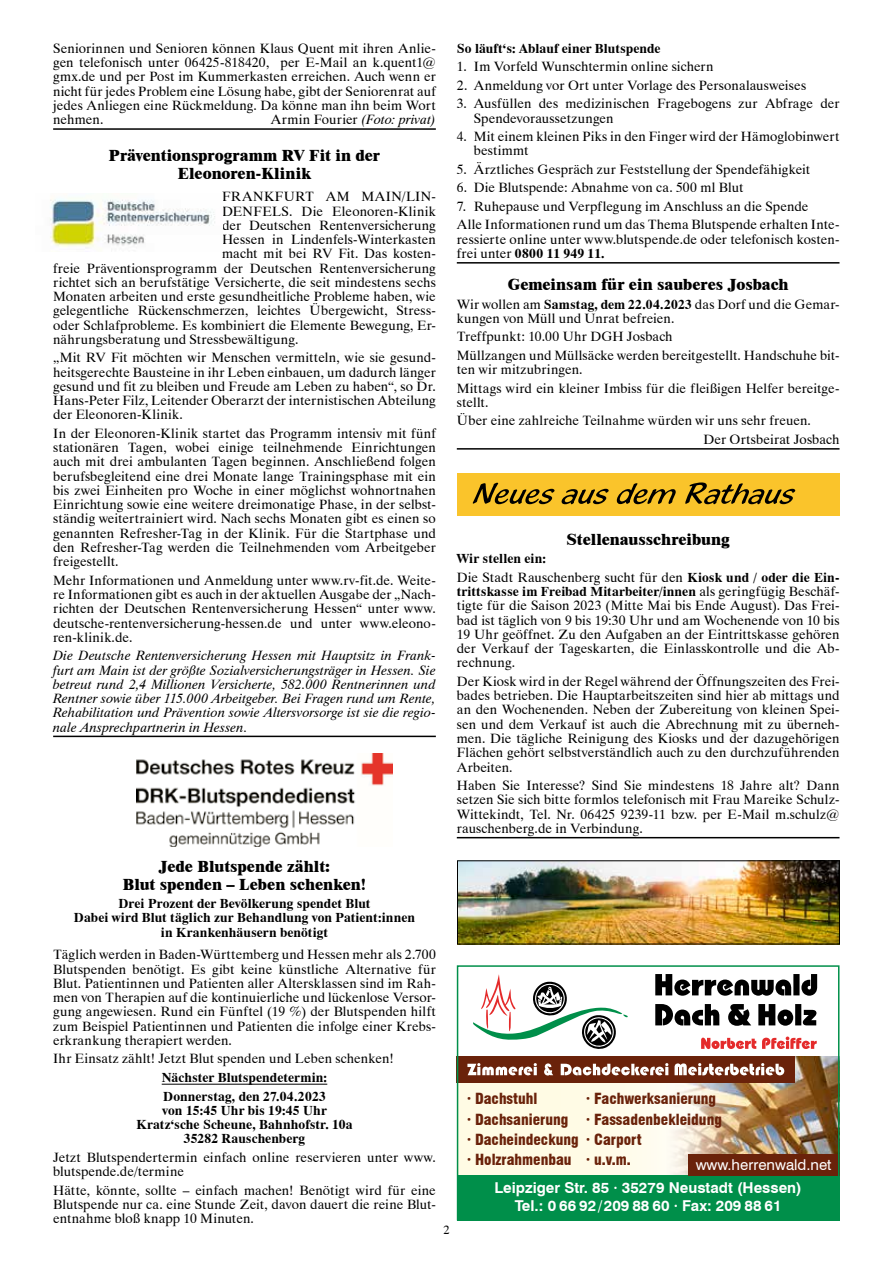
<style>
.page{position:relative;width:893px;height:1263px;background:#fff}
.page>*{position:absolute;margin:0;border:0;box-sizing:border-box;transform-origin:0 0}
.t1{font:800 16.5px/18px "Dutch 801 BT";color:#000;text-align:center}
.t2{font:900 condensed 15px/20.2px "Swiss 721 BT";color:#6a220a}
.t3{font:700 15px/18.8px "Swiss 721 BT";color:#fff;text-align:center}
.t4{font:15px "Swiss 721 BT";color:#fff}
.t5{font:13.5px/14.2px "Dutch 801 BT";letter-spacing:.005em;color:#000;text-align:justify}
.t6{font:italic 13.5px/14.2px "Dutch 801 BT";letter-spacing:.015em;color:#000;text-align:justify}
.t7{font:700 13.5px/14.2px "Dutch 801 BT";letter-spacing:.005em;color:#000}
.t8{font:13.5px "Dutch 801 BT";letter-spacing:.04em;color:#000}
.t9{font:12px "Dutch 801 BT";color:#000}
.s1{font-style:normal}
.s2{font-weight:700}
.s3{font-weight:400}
</style>
<div class="page">
<div style="left:457px;top:473px;width:382px;height:43px;background:#fac42b"></div>
<svg style="left:473px;top:482px;width:322px;height:22px"></svg>
<hr style="left:457px;top:837px;width:382px;height:1px;background:#000">
<hr style="left:53px;top:128px;width:383px;height:2px;background:#000">
<hr style="left:53px;top:736px;width:383px;height:1px;background:#000">
<hr style="left:162px;top:1084px;width:165px;height:1px;background:#000">
<img style="left:50px;top:199px;width:165px;height:49px">
<img style="left:136px;top:754px;width:257px;height:93px">
<hr style="left:457px;top:262px;width:382px;height:2px;background:#000">
<hr style="left:457px;top:448px;width:382px;height:2px;background:#000">
<div style="left:457px;top:1083px;width:236px;height:92px;background:#fffbe4"></div>
<img style="left:656px;top:1056px;width:180px;height:119px">
<div style="left:457px;top:1175px;width:382px;height:45px;background:#008f4a"></div>
<div style="left:457px;top:1056px;width:338px;height:27px;background:#6a220a"></div>
<svg style="left:467px;top:1063px;width:317px;height:12px"></svg>
<div style="left:688px;top:1154px;width:151px;height:21px;background:#6a220a"></div>
<svg style="left:655px;top:974px;width:162px;height:22px"></svg>
<svg style="left:655px;top:1004px;width:161px;height:22px"></svg>
<svg style="left:701px;top:1036px;width:116px;height:13px"></svg>
<svg style="left:473px;top:974px;width:155px;height:75px"></svg>
<div style="left:457px;top:965px;width:382px;height:255px;border:2px solid #008f4a"></div>
<img style="left:459px;top:862px;width:379px;height:80px">
<div style="left:457px;top:860px;width:383px;height:84px;border:1px solid #000"></div>
<p class="t5" style="left:53px;top:41px;width:384px">Seniorinnen und Senioren können Klaus Quent mit ihren Anlie&shy;gen telefonisch unter 06425-818420, per E-Mail an k.quent1@ gmx.de und per Post im Kummerkasten erreichen. Auch wenn er nicht für jedes Problem eine Lösung habe, gibt der Seniorenrat auf jedes Anliegen eine Rückmeldung. Da könne man ihn beim Wort nehmen.</p>
<p class="t6" style="left:271px;top:112px;width:167px"><span class="s1">Armin Fourier</span> (Foto: privat)</p>
<p class="t1" style="left:109px;top:145px;width:273px">Präventionsprogramm RV Fit in der<br>Eleonoren-Klinik</p>
<p class="t8" style="left:222px;top:188px;width:215px">FRANKFURT AM MAIN/LIN-</p>
<p class="t5" style="left:222px;top:204px;width:215px">DENFELS. Die Eleonoren-Klinik</p>
<p class="t5" style="left:222px;top:218px;width:215px">der Deutschen Rentenversicherung</p>
<p class="t5" style="left:222px;top:232px;width:215px">Hessen in Lindenfels-Winterkasten</p>
<p class="t5" style="left:222px;top:246px;width:215px">macht mit bei RV Fit. Das kosten-</p>
<p class="t5" style="left:53px;top:261px;width:384px">freie Präventionsprogramm der Deutschen Rentenversicherung</p>
<p class="t5" style="left:53px;top:275px;width:384px">richtet sich an berufstätige Versicherte, die seit mindestens sechs</p>
<p class="t5" style="left:53px;top:289px;width:384px">Monaten arbeiten und erste gesundheitliche Probleme haben, wie</p>
<p class="t5" style="left:53px;top:303px;width:384px">gelegentliche Rückenschmerzen, leichtes Übergewicht, Stress-</p>
<p class="t5" style="left:53px;top:318px;width:384px">oder Schlafprobleme. Es kombiniert die Elemente Bewegung, Er-</p>
<p class="t5" style="left:53px;top:332px;width:247px">nährungsberatung und Stressbewältigung.</p>
<p class="t5" style="left:53px;top:350px;width:384px">„Mit RV Fit möchten wir Menschen vermitteln, wie sie gesund&shy;heitsgerechte Bausteine in ihr Leben einbauen, um dadurch länger gesund und fit zu bleiben und Freude am Leben zu haben“, so Dr.<br>Hans-Peter Filz, Leitender Oberarzt der internistischen Abteilung der Eleonoren-Klinik.</p>
<p class="t5" style="left:53px;top:426px;width:384px">In der Eleonoren-Klinik startet das Programm intensiv mit fünf stationären Tagen, wobei einige teilnehmende Einrichtungen auch mit drei ambulanten Tagen beginnen. Anschließend folgen berufsbegleitend eine drei Monate lange Trainingsphase mit ein bis zwei Einheiten pro Woche in einer möglichst wohnortnahen Einrichtung sowie eine weitere dreimonatige Phase, in der selbst&shy;ständig weitertrainiert wird. Nach sechs Monaten gibt es einen so genannten Refresher-Tag in der Klinik. Für die Startphase und den Refresher-Tag werden die Teilnehmenden vom Arbeitgeber freigestellt.</p>
<p class="t5" style="left:53px;top:573px;width:384px">Mehr Informationen und Anmeldung unter www.rv-fit.de. Weite&shy;re Informationen gibt es auch in der aktuellen Ausgabe der „Nach&shy;richten der Deutschen Rentenversicherung Hessen“ unter www. deutsche-rentenversicherung-hessen.de und unter www.eleono&shy;ren-klinik.de.</p>
<p class="t6" style="left:53px;top:648px;width:384px">Die Deutsche Rentenversicherung Hessen mit Hauptsitz in Frank&shy;furt am Main ist der größte Sozialversicherungsträger in Hessen. Sie betreut rund 2,4 Millionen Versicherte, 582.000 Rentnerinnen und Rentner sowie über 115.000 Arbeitgeber. Bei Fragen rund um Rente, Rehabilitation und Prävention sowie Altersvorsorge ist sie die regio&shy;nale Ansprechpartnerin in Hessen.</p>
<p class="t7" style="left:457px;top:41px;width:205px">So läuft‘s: Ablauf einer Blutspende</p>
<p class="t5" style="left:457px;top:59px;width:258px">1. Im Vorfeld Wunschtermin online sichern</p>
<p class="t5" style="left:457px;top:78px;width:351px">2. Anmeldung vor Ort unter Vorlage des Personalausweises</p>
<p class="t5" style="left:474px;top:96px;width:367px;text-indent:-17px">3. Ausfüllen des medizinischen Fragebogens zur Abfrage der<br>Spendevoraussetzungen</p>
<p class="t5" style="left:474px;top:129px;width:367px;text-indent:-17px">4. Mit einem kleinen Piks in den Finger wird der Hämoglobinwert bestimmt</p>
<p class="t5" style="left:457px;top:162px;width:355px">5. Ärztliches Gespräch zur Feststellung der Spendefähigkeit</p>
<p class="t5" style="left:457px;top:180px;width:288px">6. Die Blutspende: Abnahme von ca. 500 ml Blut</p>
<p class="t5" style="left:457px;top:197px;width:384px;line-height:18.5px">7. Ruhepause und Verpflegung im Anschluss an die Spende<br>Alle Informationen rund um das Thema Blutspende erhalten Inte-</p>
<p class="t5" style="left:457px;top:232px;width:384px">ressierte online unter www.blutspende.de oder telefonisch kosten&shy;frei unter <span class="s2">0800 11 949 11.</span></p>
<p class="t1" style="left:508px;top:275px;width:282px">Gemeinsam für ein sauberes Josbach</p>
<p class="t5" style="left:457px;top:297px;width:384px">Wir wollen am <span class="s2">Samstag, dem 22.04.2023</span> das Dorf und die Gemar&shy;kungen von Müll und Unrat befreien.</p>
<p class="t5" style="left:457px;top:327px;width:384px;line-height:18.5px">Treffpunkt: 10.00 Uhr DGH Josbach<br>Müllzangen und Müllsäcke werden bereitgestellt. Handschuhe bit-</p>
<p class="t5" style="left:457px;top:360px;width:384px;line-height:18.5px">ten wir mitzubringen.<br>Mittags wird ein kleiner Imbiss für die fleißigen Helfer bereitge-</p>
<p class="t5" style="left:457px;top:395px;width:33px">stellt.</p>
<p class="t5" style="left:457px;top:413px;width:356px">Über eine zahlreiche Teilnahme würden wir uns sehr freuen.</p>
<p class="t5" style="left:703px;top:432px;width:138px">Der Ortsbeirat Josbach</p>
<p class="t1" style="left:567px;top:530px;width:165px">Stellenausschreibung</p>
<p class="t7" style="left:457px;top:549px;width:384px;line-height:18.5px">Wir stellen ein:<br><span class="s3">Die Stadt Rauschenberg sucht für den</span> Kiosk und / oder die Ein-</p>
<p class="t5" style="left:457px;top:584px;width:384px"><span class="s2">trittskasse im Freibad Mitarbeiter/innen</span> als geringfügig Beschäf&shy;tigte für die Saison 2023 (Mitte Mai bis Ende August). Das Frei&shy;bad ist täglich von 9 bis 19:30 Uhr und am Wochenende von 10 bis 19 Uhr geöffnet. Zu den Aufgaben an der Eintrittskasse gehören der Verkauf der Tageskarten, die Einlasskontrolle und die Ab&shy;rechnung.</p>
<p class="t5" style="left:457px;top:674px;width:384px">Der Kiosk wird in der Regel während der Öffnungszeiten des Frei&shy;bades betrieben. Die Hauptarbeitszeiten sind hier ab mittags und an den Wochenenden. Neben der Zubereitung von kleinen Spei&shy;sen und dem Verkauf ist auch die Abrechnung mit zu überneh&shy;men. Die tägliche Reinigung des Kiosks und der dazugehörigen Flächen gehört selbstverständlich auch zu den durchzuführenden Arbeiten.</p>
<p class="t5" style="left:457px;top:778px;width:384px">Haben Sie Interesse? Sind Sie mindestens 18 Jahre alt? Dann setzen Sie sich bitte formlos telefonisch mit Frau Mareike Schulz-Wittekindt, Tel. Nr. 06425 9239-11 bzw. per E-Mail m.schulz@ rauschenberg.de in Verbindung.</p>
<p class="t1" style="left:123px;top:856px;width:245px">Jede Blutspende zählt:<br>Blut spenden – Leben schenken!</p>
<p class="t7" style="left:74px;top:896px;width:343px;text-align:center">Drei Prozent der Bevölkerung spendet Blut<br>Dabei wird Blut täglich zur Behandlung von Patient:innen in Krankenhäusern benötigt</p>
<p class="t5" style="left:53px;top:947px;width:384px">Täglich werden in Baden-Württemberg und Hessen mehr als 2.700<br>Blutspenden benötigt. Es gibt keine künstliche Alternative für Blut. Patientinnen und Patienten aller Altersklassen sind im Rah&shy;men von Therapien auf die kontinuierliche und lückenlose Versor&shy;gung angewiesen. Rund ein Fünftel (19 %) der Blutspenden hilft zum Beispiel Patientinnen und Patienten die infolge einer Krebs&shy;erkrankung therapiert werden.</p>
<p class="t5" style="left:53px;top:1051px;width:342px">Ihr Einsatz zählt! Jetzt Blut spenden und Leben schenken!</p>
<p class="t7" style="left:162px;top:1068px;width:167px;line-height:18.5px">Nächster Blutspendetermin:<br>Donnerstag, den 27.04.2023</p>
<p class="t7" style="left:136px;top:1103px;width:218px;text-align:center">von 15:45 Uhr bis 19:45 Uhr<br>Kratz‘sche Scheune, Bahnhofstr. 10a<br>35282 Rauschenberg</p>
<p class="t5" style="left:53px;top:1150px;width:384px">Jetzt Blutspendertermin einfach online reservieren unter www. blutspende.de/termine</p>
<p class="t5" style="left:53px;top:1183px;width:384px">Hätte, könnte, sollte – einfach machen! Benötigt wird für eine Blutspende nur ca. eine Stunde Zeit, davon dauert die reine Blut&shy;entnahme bloß knapp 10 Minuten.</p>
<p class="t9" style="left:443px;top:1222px;width:7px">2</p>
<p class="t2" style="left:467px;top:1089px;width:257px;text-indent:119px">· Fachwerksanierung · Dachsanierung · Fassadenbekleidung · Dacheindeckung · Carport<br>· Holzrahmenbau · u.v.m.</p>
<p class="t2" style="left:467px;top:1089px;width:72px">· Dachstuhl</p>
<p class="t4" style="left:696px;top:1155px;width:137px">www.herrenwald.net</p>
<p class="t3" style="left:495px;top:1177px;width:309px">Leipziger Str. 85 · 35279 Neustadt (Hessen)<br>Tel.: 0 66 92/209 88 60 · Fax: 209 88 61</p>
</div>
